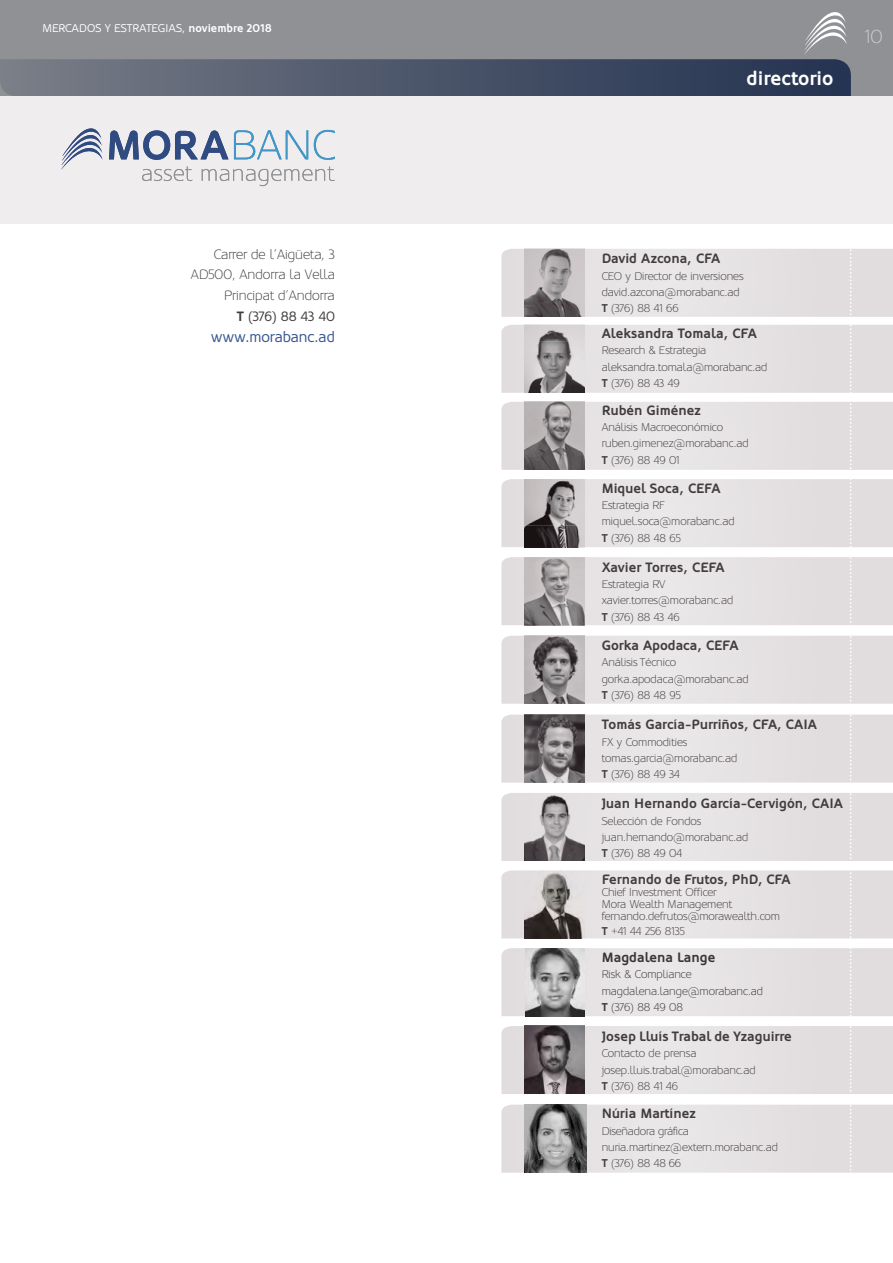
<style>
.page{position:relative;width:893px;height:1263px;background:#fff}
.page>*{position:absolute;margin:0;border:0;box-sizing:border-box;transform-origin:0 0}
.t1{font:700 19.5px "Oblik";color:#fff}
.t2{font:300 18.75px "Oblik";color:#d0cdcf}
.t3{font:15px "Oblik";color:#38568d}
.t4{font:700 13.5px "Oblik";color:#423c3e}
.t5{font:300 13.5px/20.7px "Oblik";color:#423c3e;text-align:right}
.t6{font:300 11.25px/16.2px "Oblik";color:#423c3e}
.t7{font:11.25px "Oblik";color:#fff}
.s1{font-weight:700}
.s2{font-weight:400}
</style>
<div class="page">
<div style="left:0;top:0;width:893px;height:96px;background:#8f9195"></div>
<div style="left:0;top:96px;width:893px;height:128px;background:#f0edee"></div>
<svg style="left:501px;top:248px;width:392px;height:925px;background:#dddadc"></svg>
<img style="left:524px;top:1105px;width:62px;height:68px">
<svg style="left:0;top:12px;width:851px;height:84px"></svg>
<svg style="left:142px;top:167px;width:50px;height:14px"></svg>
<svg style="left:202px;top:167px;width:132px;height:19px"></svg>
<svg style="left:234px;top:130px;width:74px;height:29px"></svg>
<svg style="left:314px;top:130px;width:21px;height:30px"></svg>
<svg style="left:109px;top:130px;width:119px;height:30px"></svg>
<svg style="left:61px;top:128px;width:42px;height:41px"></svg>
<img style="left:525px;top:948px;width:60px;height:68px">
<p class="t7" style="left:42px;top:22px;width:231px">MERCADOS Y ESTRATEGIAS, <span class="s1">noviembre 2018</span></p>
<p class="t5" style="left:191px;top:244px;width:145px">Carrer de l’Aigüeta, 3<br>AD500, Andorra la Vella<br>Principat d’Andorra<br><span class="s1">T</span> <span class="s2">(376) 88 43 40</span></p>
<h3 class="t3" style="left:211px;top:328px;width:125px">www.morabanc.ad</h3>
<h1 class="t1" style="left:746px;top:67px;width:88px">directorio</h1>
<h2 class="t2" style="left:865px;top:26px;width:19px">10</h2>
<p class="t4" style="left:602px;top:251px;width:120px">David Azcona, CFA</p>
<p class="t6" style="left:602px;top:268px;width:143px">CEO y Director de inversiones david.azcona@morabanc.ad<br><span class="s1">T</span> (376) 88 41 66</p>
<p class="t4" style="left:602px;top:326px;width:157px">Aleksandra Tomala, CFA</p>
<p class="t6" style="left:602px;top:343px;width:167px">Research &amp; Estrategia aleksandra.tomala@morabanc.ad<br><span class="s1">T</span> (376) 88 43 49</p>
<p class="t4" style="left:602px;top:403px;width:101px">Rubén Giménez</p>
<p class="t6" style="left:602px;top:419px;width:148px">Análisis Macroeconómico ruben.gimenez@morabanc.ad<br><span class="s1">T</span> (376) 88 49 01</p>
<p class="t4" style="left:602px;top:481px;width:120px">Miquel Soca, CEFA</p>
<p class="t6" style="left:602px;top:497px;width:134px">Estrategia RF miquel.soca@morabanc.ad<br><span class="s1">T</span> (376) 88 48 65</p>
<p class="t4" style="left:602px;top:559px;width:124px">Xavier Torres, CEFA</p>
<p class="t6" style="left:602px;top:576px;width:133px">Estrategia RV xavier.torres@morabanc.ad<br><span class="s1">T</span> (376) 88 43 46</p>
<p class="t4" style="left:602px;top:638px;width:138px">Gorka Apodaca, CEFA</p>
<p class="t6" style="left:602px;top:654px;width:149px">Análisis Técnico gorka.apodaca@morabanc.ad<br><span class="s1">T</span> (376) 88 48 95</p>
<p class="t4" style="left:602px;top:717px;width:217px">Tomás García-Purriños, CFA, CAIA</p>
<p class="t6" style="left:602px;top:734px;width:137px">FX y Commodities tomas.garcia@morabanc.ad<br><span class="s1">T</span> (376) 88 49 34</p>
<p class="t4" style="left:602px;top:796px;width:243px">Juan Hernando García-Cervigón, CAIA</p>
<p class="t6" style="left:602px;top:813px;width:148px">Selección de Fondos juan.hernando@morabanc.ad<br><span class="s1">T</span> (376) 88 49 04</p>
<p class="t4" style="left:602px;top:872px;width:191px">Fernando de Frutos, PhD, CFA</p>
<p class="t6" style="left:602px;top:886px;width:180px;line-height:12px">Chief Investment Officer<br>Mora Wealth Management fernando.defrutos@morawealth.com</p>
<p class="t6" style="left:602px;top:923px;width:85px"><span class="s1">T</span> +41 44 256 8135</p>
<p class="t4" style="left:602px;top:950px;width:115px">Magdalena Lange</p>
<p class="t6" style="left:602px;top:967px;width:163px">Risk &amp; Compliance magdalena.lange@morabanc.ad<br><span class="s1">T</span> (376) 88 49 08</p>
<p class="t4" style="left:602px;top:1029px;width:192px">Josep Lluís Trabal de Yzaguirre</p>
<p class="t6" style="left:602px;top:1046px;width:156px">Contacto de prensa josep.lluis.trabal@morabanc.ad<br><span class="s1">T</span> (376) 88 41 46</p>
<p class="t4" style="left:602px;top:1106px;width:96px">Núria Martínez</p>
<p class="t6" style="left:602px;top:1123px;width:178px">Diseñadora gráfica nuria.martinez@extern.morabanc.ad<br><span class="s1">T</span> (376) 88 48 66</p>
</div>
